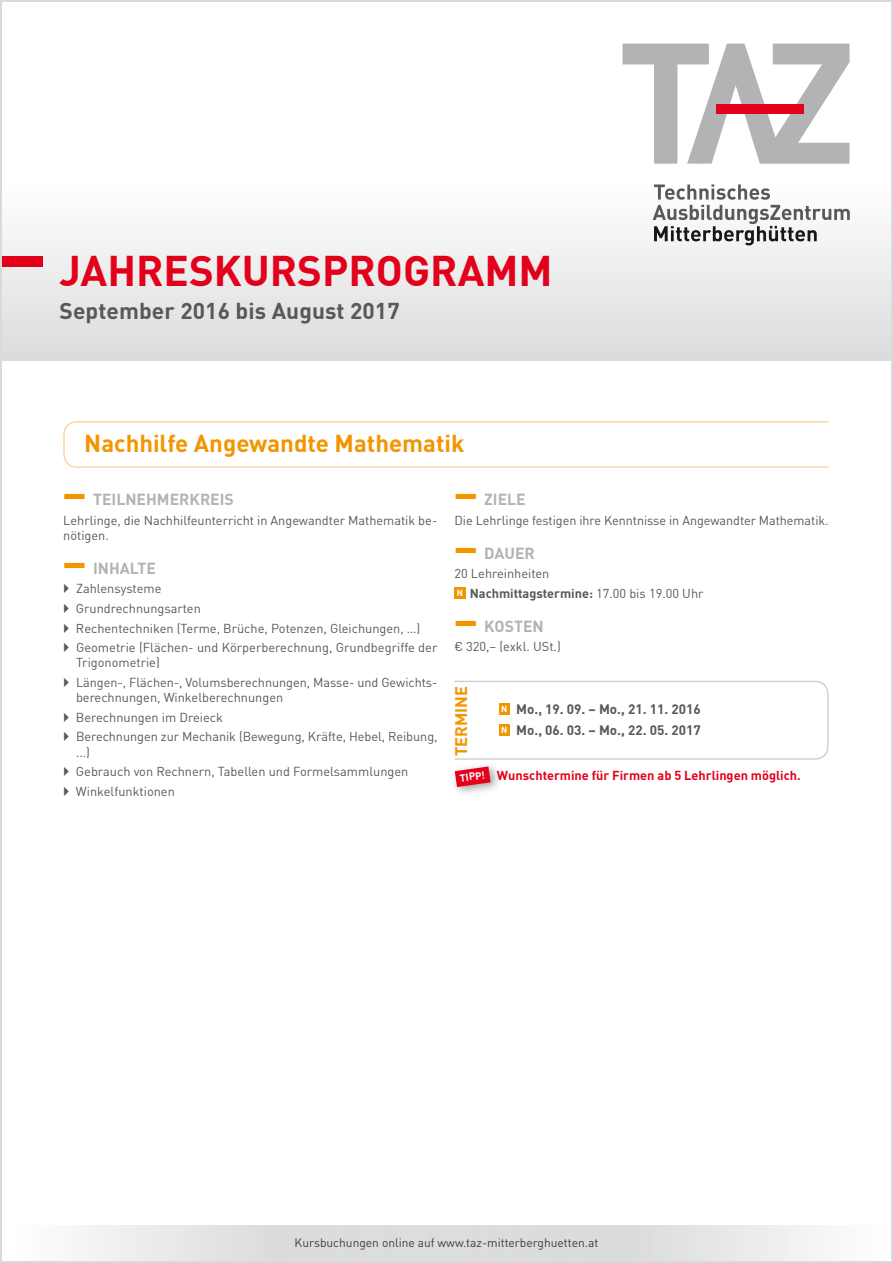
<style>
.page{position:relative;width:893px;height:1263px;background:#fff}
.page>*{position:absolute;margin:0;border:0;box-sizing:border-box;transform-origin:0 0}
.t1{font:700 42px "DIN";color:#e2001a}
.t2{font:700 40.95px "DIN";color:#f29500;scale:.54 1}
.t3{font:700 24px "DIN";color:#f29500}
.t4{font:700 22.5px "DIN";letter-spacing:.005em;color:#58585a}
.t5{font:700 16.5px "DIN";color:#f29500}
.t6{font:700 15.75px "DIN";color:#b1b3b4}
.t7{font:700 13.5px/20.4px "DIN";color:#58585a}
.t8{font:12.75px/19.5px "DIN";color:#58585a}
.t9{font:700 12.75px "DIN";color:#e2001a}
.t10{font:12px "DIN";color:#3d3e40}
.t11{font:700 10.2px "DIN";color:#fff}
.t12{font:700 8.7px "DIN";color:#fff}
.s1{font-weight:700}
</style>
<div class="page">
<div style="left:2px;top:2px;width:889px;height:359px;background:linear-gradient(to bottom,#fff,#e4e4e5)"></div>
<svg style="left:623px;top:44px;width:226px;height:120px"></svg>
<svg style="left:653px;top:184px;width:197px;height:61px"></svg>
<div style="left:716px;top:104px;width:87px;height:10px;background:#e2001a"></div>
<div style="left:2px;top:256px;width:41px;height:11px;background:#e2001a"></div>
<svg style="left:86px;top:1225px;width:732px;height:36px;background:#e1e2e2"></svg>
<svg style="left:63px;top:421px;width:766px;height:47px"></svg>
<div style="left:454px;top:588px;width:11px;height:11px;background:#f29500"></div>
<svg style="left:454px;top:680px;width:375px;height:80px"></svg>
<div style="left:499px;top:704px;width:11px;height:11px;background:#f29500"></div>
<div style="left:499px;top:724px;width:11px;height:11px;background:#f29500"></div>
<div style="left:450px;top:761px;width:52px;height:36px;background:#1a171c;opacity:.4"></div>
<svg style="left:455px;top:766px;width:36px;height:21px"></svg>
<h1 class="t1" style="left:60px;top:243px;width:495px">JAHRESKURSPROGRAMM</h1>
<h3 class="t4" style="left:60px;top:296px;width:342px">September 2016 bis August 2017</h3>
<h3 class="t3" style="left:84px;top:428px;width:382px">Nachhilfe Angewandte Mathematik</h3>
<h2 class="t2" style="left:63px;top:467px;width:44px">—</h2>
<p class="t6" style="left:93px;top:489px;width:142px">TEILNEHMERKREIS</p>
<p class="t8" style="left:63px;top:512px;width:376px;line-height:15.3px">Lehrlinge, die Nachhilfeunterricht in Angewandter Mathematik be&shy;nötigen.</p>
<h2 class="t2" style="left:63px;top:535px;width:44px">—</h2>
<p class="t6" style="left:93px;top:558px;width:65px">INHALTE</p>
<p class="t8" style="left:76px;top:579px;width:363px">Zahlensysteme<br>Grundrechnungsarten<br>Rechentechniken (Terme, Brüche, Potenzen, Gleichungen, …)<br>Geometrie (Flächen- und Körperberechnung, Grundbegriffe der</p>
<p class="t8" style="left:76px;top:653px;width:363px">Trigonometrie)<br>Längen-, Flächen-, Volumsberechnungen, Masse- und Gewichts-</p>
<p class="t8" style="left:76px;top:688px;width:363px">berechnungen, Winkelberechnungen<br>Berechnungen im Dreieck<br>Berechnungen zur Mechanik (Bewegung, Kräfte, Hebel, Reibung,</p>
<p class="t8" style="left:76px;top:742px;width:334px">...)<br>Gebrauch von Rechnern, Tabellen und Formelsammlungen<br>Winkelfunktionen</p>
<h2 class="t2" style="left:454px;top:467px;width:44px">—</h2>
<p class="t6" style="left:484px;top:489px;width:43px">ZIELE</p>
<p class="t8" style="left:454px;top:510px;width:376px">Die Lehrlinge festigen ihre Kenntnisse in Angewandter Mathematik.</p>
<h2 class="t2" style="left:454px;top:520px;width:44px">—</h2>
<p class="t6" style="left:484px;top:543px;width:52px">DAUER</p>
<p class="t8" style="left:470px;top:563px;width:235px;text-indent:-15px">20 Lehreinheiten<br><span class="s1">Nachmittagstermine:</span> 17.00 bis 19.00 Uhr</p>
<h2 class="t2" style="left:454px;top:593px;width:44px">—</h2>
<p class="t6" style="left:484px;top:615px;width:61px">KOSTEN</p>
<p class="t8" style="left:454px;top:636px;width:108px">€ 320,− (exkl. USt.)</p>
<p class="t12" style="left:457px;top:587px;width:8px">N</p>
<p class="t5" style="left:450px;top:756px;width:72px;rotate:-90deg">TERMINE</p>
<p class="t12" style="left:501px;top:704px;width:8px">N</p>
<p class="t12" style="left:501px;top:724px;width:8px">N</p>
<p class="t7" style="left:516px;top:698px;width:186px">Mo., 19. 09. − Mo., 21. 11. 2016<br>Mo., 06. 03. − Mo., 22. 05. 2017</p>
<p class="t11" style="left:459px;top:771px;width:27px;rotate:-8deg">TIPP!</p>
<p class="t9" style="left:497px;top:767px;width:305px">Wunschtermine für Firmen ab 5 Lehrlingen möglich.</p>
<p class="t10" style="left:295px;top:1235px;width:305px">Kursbuchungen online auf www.taz-mitterberghuetten.at</p>
</div>
